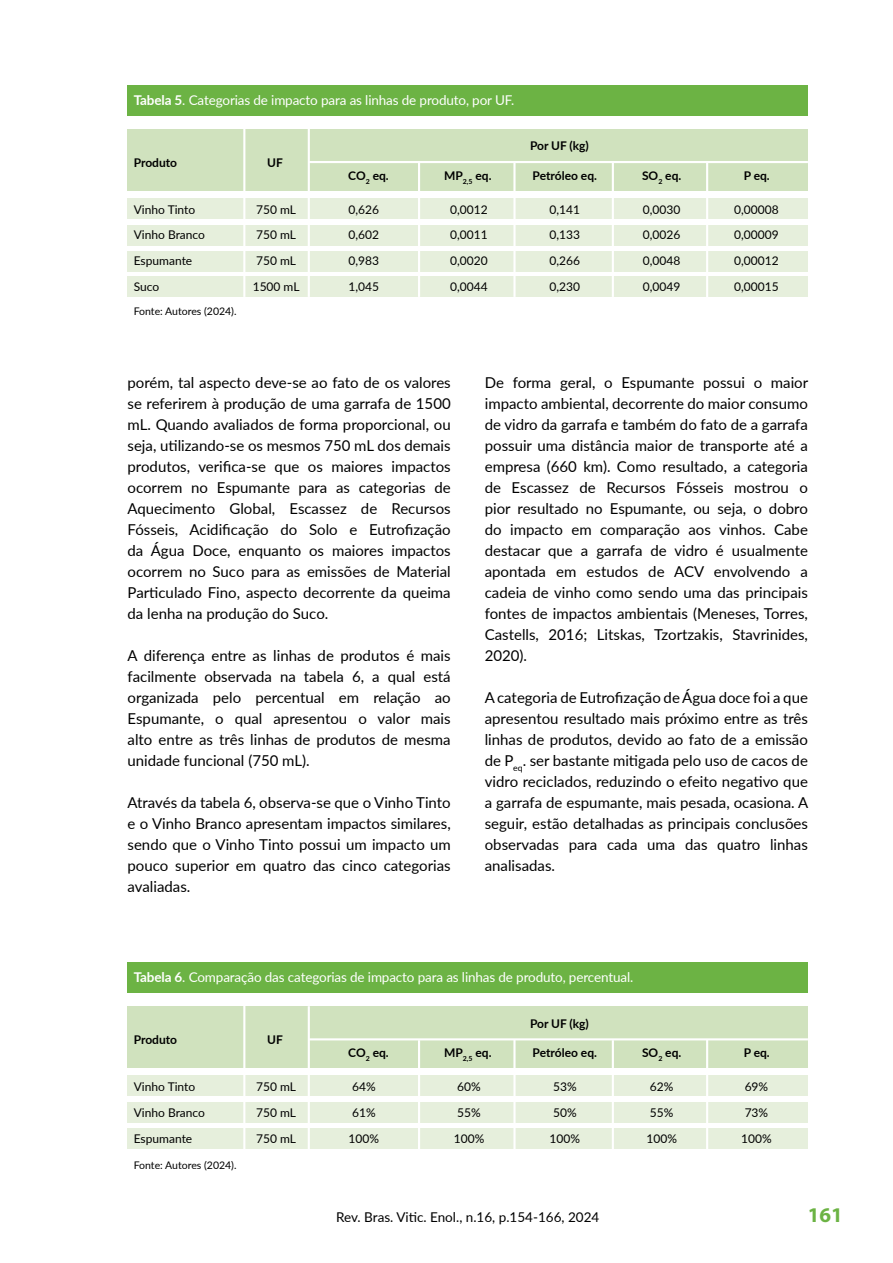
<style>
.page{position:relative;width:893px;height:1263px;background:#fff}
.page>*{position:absolute;margin:0;border:0;box-sizing:border-box;transform-origin:0 0}
.t1{font:700 21px "Myriad Pro";color:#6cb344}
.t2{font:15px/21px "Lato";color:#000;text-align:justify}
.t3{font:13.5px "Lato";letter-spacing:-.01em;color:#fff}
.t4{font:13.5px "Lato";color:#000}
.t5{font:12px/25.8px "Lato";color:#000}
.t6{font:700 12px "Lato";color:#000}
.t7{font:10.5px "Lato";color:#000}
.t8{font:700 7.05px "Lato";color:#000}
.s1{font-weight:700}
</style>
<div class="page">
<div style="left:128px;top:276px;width:680px;height:21px;background:#e6efdc"></div>
<div style="left:128px;top:251px;width:680px;height:21px;background:#e6efdc"></div>
<div style="left:128px;top:225px;width:680px;height:20px;background:#e6efdc"></div>
<div style="left:128px;top:198px;width:680px;height:21px;background:#e6efdc"></div>
<div style="left:128px;top:85px;width:680px;height:31px;background:#6cb344"></div>
<div style="left:128px;top:129px;width:680px;height:61px;background:#d0e2be"></div>
<hr style="left:243px;top:125px;width:2px;height:172px;background:#fff">
<hr style="left:513px;top:162px;width:3px;height:135px;background:#fff">
<hr style="left:309px;top:161px;width:499px;height:2px;background:#fff">
<hr style="left:612px;top:163px;width:2px;height:134px;background:#fff">
<hr style="left:418px;top:163px;width:2px;height:134px;background:#fff">
<hr style="left:308px;top:129px;width:2px;height:168px;background:#fff">
<hr style="left:706px;top:162px;width:2px;height:135px;background:#fff">
<div style="left:128px;top:1128px;width:680px;height:21px;background:#e6efdc"></div>
<div style="left:128px;top:1102px;width:680px;height:21px;background:#e6efdc"></div>
<div style="left:128px;top:1075px;width:680px;height:21px;background:#e6efdc"></div>
<div style="left:128px;top:962px;width:680px;height:31px;background:#6cb344"></div>
<div style="left:128px;top:1006px;width:680px;height:61px;background:#d0e2be"></div>
<hr style="left:243px;top:1003px;width:2px;height:146px;background:#fff">
<hr style="left:513px;top:1039px;width:3px;height:110px;background:#fff">
<hr style="left:309px;top:1038px;width:499px;height:2px;background:#fff">
<hr style="left:612px;top:1040px;width:2px;height:109px;background:#fff">
<hr style="left:418px;top:1040px;width:2px;height:109px;background:#fff">
<hr style="left:308px;top:1006px;width:2px;height:143px;background:#fff">
<hr style="left:706px;top:1040px;width:2px;height:109px;background:#fff">
<p class="t3" style="left:134px;top:90px;width:382px"><span class="s1">Tabela 5</span>. Categorias de impacto para as linhas de produto, por UF.</p>
<p class="t6" style="left:134px;top:153px;width:45px">Produto</p>
<p class="t6" style="left:267px;top:153px;width:17px">UF</p>
<p class="t6" style="left:530px;top:137px;width:60px">Por UF (kg)</p>
<p class="t5" style="left:134px;top:196px;width:73px">Vinho Tinto<br>Vinho Branco<br>Espumante<br>Suco</p>
<p class="t7" style="left:134px;top:304px;width:104px">Fonte: Autores (2024).</p>
<p class="t5" style="left:253px;top:196px;width:48px">750 mL<br>750 mL<br>750 mL<br>1500 mL</p>
<p class="t6" style="left:444px;top:166px;width:20px">MP</p>
<p class="t6" style="left:533px;top:166px;width:66px">Petróleo eq.</p>
<p class="t6" style="left:744px;top:166px;width:28px">P eq.</p>
<p class="t6" style="left:348px;top:166px;width:42px">CO<sub>2</sub> eq.</p>
<p class="t6" style="left:642px;top:167px;width:41px">SO<sub>2</sub> eq.</p>
<p class="t5" style="left:450px;top:196px;width:39px;text-align:justify">0,0012<br>0,0011<br>0,0020<br>0,0044</p>
<p class="t5" style="left:643px;top:196px;width:39px;text-align:justify">0,0030<br>0,0026<br>0,0048<br>0,0049</p>
<p class="t8" style="left:463px;top:176px;width:30px">2,5 <sup>eq.</sup></p>
<p class="t5" style="left:349px;top:196px;width:32px;text-align:justify">0,626<br>0,602<br>0,983<br>1,045</p>
<p class="t5" style="left:550px;top:196px;width:32px;text-align:justify">0,141<br>0,133<br>0,266<br>0,230</p>
<p class="t5" style="left:734px;top:196px;width:46px;text-align:justify">0,00008<br>0,00009<br>0,00012<br>0,00015</p>
<p class="t2" style="left:128px;top:371px;width:325px">porém, tal aspecto deve-se ao fato de os valores se referirem à produção de uma garrafa de 1500 mL. Quando avaliados de forma proporcional, ou seja, utilizando-se os mesmos 750 mL dos demais produtos, verifica-se que os maiores impactos ocorrem no Espumante para as categorias de Aquecimento Global, Escassez de Recursos Fósseis, Acidificação do Solo e Eutrofização da Água Doce, enquanto os maiores impactos ocorrem no Suco para as emissões de Material Particulado Fino, aspecto decorrente da queima da lenha na produção do Suco.</p>
<p class="t2" style="left:128px;top:644px;width:325px">A diferença entre as linhas de produtos é mais facilmente observada na tabela 6, a qual está organizada pelo percentual em relação ao Espumante, o qual apresentou o valor mais alto entre as três linhas de produtos de mesma unidade funcional (750 mL).</p>
<p class="t2" style="left:128px;top:791px;width:325px">Através da tabela 6, observa-se que o Vinho Tinto e o Vinho Branco apresentam impactos similares, sendo que o Vinho Tinto possui um impacto um pouco superior em quatro das cinco categorias avaliadas.</p>
<p class="t2" style="left:485px;top:371px;width:325px">De forma geral, o Espumante possui o maior impacto ambiental, decorrente do maior consumo de vidro da garrafa e também do fato de a garrafa possuir uma distância maior de transporte até a empresa (660 km). Como resultado, a categoria de Escassez de Recursos Fósseis mostrou o pior resultado no Espumante, ou seja, o dobro do impacto em comparação aos vinhos. Cabe destacar que a garrafa de vidro é usualmente apontada em estudos de ACV envolvendo a cadeia de vinho como sendo uma das principais fontes de impactos ambientais (Meneses, Torres, Castells, 2016; Litskas, Tzortzakis, Stavrinides, 2020).</p>
<p class="t2" style="left:485px;top:686px;width:325px">A categoria de Eutrofização de Água doce foi a que apresentou resultado mais próximo entre as três linhas de produtos, devido ao fato de a emissão de P<sub>eq</sub>. ser bastante mitigada pelo uso de cacos de vidro reciclados, reduzindo o efeito negativo que a garrafa de espumante, mais pesada, ocasiona. A seguir, estão detalhadas as principais conclusões observadas para cada uma das quatro linhas analisadas.</p>
<p class="t3" style="left:134px;top:968px;width:501px"><span class="s1">Tabela 6</span>. Comparação das categorias de impacto para as linhas de produto, percentual.</p>
<p class="t6" style="left:134px;top:1031px;width:45px">Produto</p>
<p class="t5" style="left:134px;top:1073px;width:73px">Vinho Tinto<br>Vinho Branco<br>Espumante</p>
<p class="t7" style="left:134px;top:1157px;width:104px">Fonte: Autores (2024).</p>
<p class="t6" style="left:267px;top:1031px;width:17px">UF</p>
<p class="t5" style="left:256px;top:1073px;width:41px;text-align:justify">750 mL 750 mL 750 mL</p>
<p class="t6" style="left:530px;top:1014px;width:60px">Por UF (kg)</p>
<p class="t6" style="left:444px;top:1044px;width:20px">MP</p>
<p class="t6" style="left:533px;top:1044px;width:66px">Petróleo eq.</p>
<p class="t6" style="left:744px;top:1044px;width:28px">P eq.</p>
<p class="t6" style="left:348px;top:1044px;width:42px">CO<sub>2</sub> eq.</p>
<p class="t6" style="left:642px;top:1044px;width:41px">SO<sub>2</sub> eq.</p>
<p class="t5" style="left:454px;top:1073px;width:32px">60%<br>55%<br>100%</p>
<p class="t5" style="left:646px;top:1073px;width:32px">62%<br>55%<br>100%</p>
<p class="t8" style="left:463px;top:1053px;width:30px">2,5 <sup>eq.</sup></p>
<p class="t5" style="left:349px;top:1073px;width:32px">64%<br>61%<br>100%</p>
<p class="t5" style="left:550px;top:1073px;width:32px">53%<br>50%<br>100%</p>
<p class="t5" style="left:741px;top:1073px;width:32px">69%<br>73%<br>100%</p>
<p class="t4" style="left:336px;top:1207px;width:265px">Rev. Bras. Vitic. Enol., n.16, p.154-166, 2024</p>
<h1 class="t1" style="left:808px;top:1201px;width:36px">161</h1>
</div>
